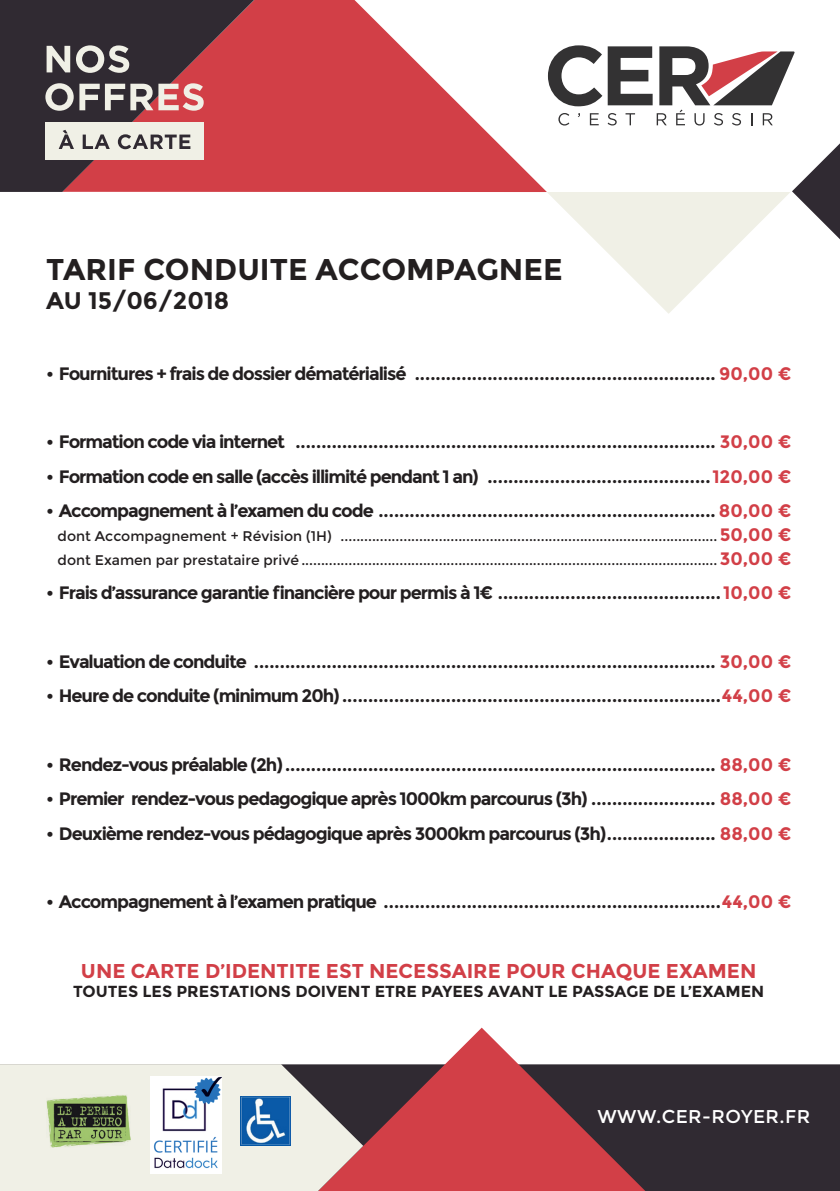
<style>
.page{position:relative;width:840px;height:1191px;background:#fff}
.page>*{position:absolute;margin:0;border:0;box-sizing:border-box;transform-origin:0 0}
.t1{font:700 30px "Montserrat";color:#231f20}
.t2{font:700 24px "Montserrat";color:#231f20}
.t3{font:700 20px "Montserrat";color:#d23f47}
.t4{font:18.4px "Montserrat";letter-spacing:.025em;color:#fff}
.t5{font:700 18px "Montserrat";letter-spacing:-.06em;color:#231f20}
.t6{font:700 16px "Montserrat";color:#231f20}
.t7{font:14px/24px "Montserrat";color:#231f20}
.s1{color:#d23f47}
.s2{font-weight:700;font-size:18px;color:#d23f47}
</style>
<div class="page">
<svg style="left:266px;top:0;width:280px;height:192px;fill:#d23f47"></svg>
<svg style="left:0;top:0;width:266px;height:192px;fill:#302a32"></svg>
<svg style="left:547px;top:45px;width:292px;height:269px"></svg>
<svg style="left:45px;top:83px;width:158px;height:28px"></svg>
<svg style="left:47px;top:45px;width:82px;height:28px"></svg>
<div style="left:45px;top:122px;width:158px;height:38px;background:#f0f0e6"></div>
<svg style="left:59px;top:130px;width:131px;height:19px"></svg>
<div style="left:0;top:1064px;width:839px;height:127px;background:#302a32"></div>
<svg style="left:363px;top:1027px;width:360px;height:164px"></svg>
<svg style="left:0;top:1064px;width:363px;height:127px;fill:#f0f0e6"></svg>
<img style="left:47px;top:1094px;width:83px;height:53px">
<img style="left:150px;top:1076px;width:71px;height:97px">
<img style="left:241px;top:1096px;width:49px;height:49px">
<h1 class="t1" style="left:46px;top:252px;width:517px">TARIF CONDUITE ACCOMPAGNEE</h1>
<h2 class="t2" style="left:46px;top:286px;width:184px">AU 15/06/2018</h2>
<p class="t5" style="left:46px;top:362px;width:746px">• Fournitures + frais de dossier dématérialisé .......................................................... <span class="s1">90,00 €</span></p>
<p class="t5" style="left:46px;top:431px;width:746px">• Formation code via internet ................................................................................. <span class="s1">30,00 €</span></p>
<p class="t5" style="left:46px;top:465px;width:746px">• Formation code en salle (accès illimité pendant 1 an) ...........................................<span class="s1">120,00 €</span></p>
<p class="t5" style="left:46px;top:500px;width:746px">• Accompagnement à l’examen du code ................................................................. <span class="s1">80,00 €</span></p>
<p class="t7" style="left:58px;top:524px;width:735px">dont Accompagnement + Révision (1H) ................................................................................................ <span class="s2">50,00 € </span>dont Examen par prestataire privé .......................................................................................................... <span class="s2">30,00 €</span></p>
<p class="t5" style="left:46px;top:582px;width:746px">• Frais d’assurance garantie financière pour permis à 1€ ........................................... <span class="s1">10,00 €</span></p>
<p class="t5" style="left:46px;top:651px;width:746px">• Evaluation de conduite ......................................................................................... <span class="s1">30,00 €</span></p>
<p class="t5" style="left:46px;top:685px;width:746px">• Heure de conduite (minimum 20h) .........................................................................<span class="s1">44,00 €</span></p>
<p class="t5" style="left:46px;top:754px;width:746px">• Rendez-vous préalable (2h)................................................................................... <span class="s1">88,00 €</span></p>
<p class="t5" style="left:46px;top:788px;width:746px">• Premier rendez-vous pedagogique après 1000km parcourus (3h) ........................ <span class="s1">88,00 €</span></p>
<p class="t5" style="left:46px;top:822px;width:746px">• Deuxième rendez-vous pédagogique après 3000km parcourus (3h)..................... <span class="s1">88,00 €</span></p>
<p class="t5" style="left:46px;top:891px;width:746px">• Accompagnement à l’examen pratique .................................................................<span class="s1">44,00 €</span></p>
<p class="t3" style="left:81px;top:959px;width:676px">UNE CARTE D’IDENTITE EST NECESSAIRE POUR CHAQUE EXAMEN</p>
<p class="t6" style="left:73px;top:982px;width:692px">TOUTES LES PRESTATIONS DOIVENT ETRE PAYEES AVANT LE PASSAGE DE L’EXAMEN</p>
<p class="t4" style="left:597px;top:1106px;width:214px">WWW.CER-ROYER.FR</p>
</div>
